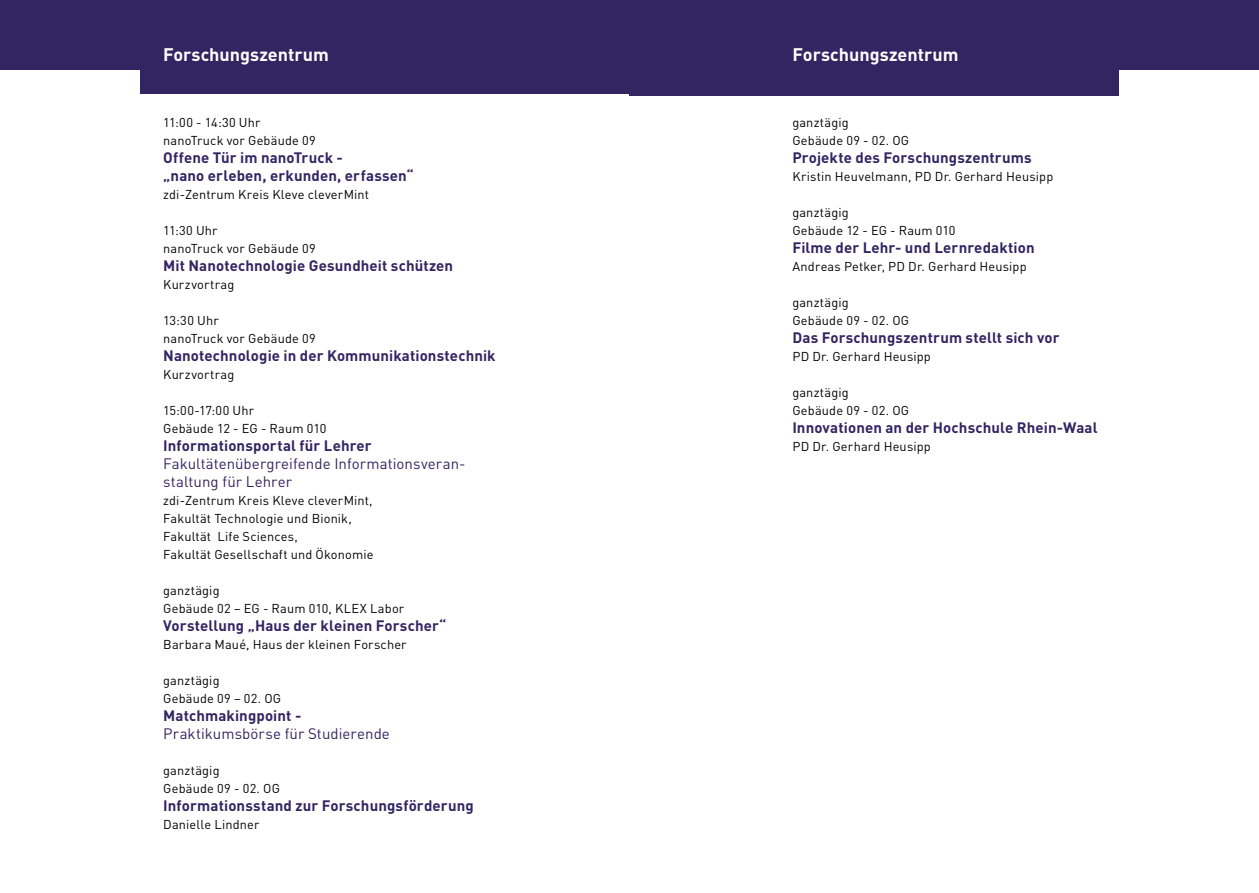
<style>
.page{position:relative;width:1259px;height:893px;background:#fff}
.page>*{position:absolute;margin:0;border:0;box-sizing:border-box;transform-origin:0 0}
.t1{font:700 18px "DINOT";color:#fff}
.t2{font:700 15px/18px "DINOT";letter-spacing:.01em;color:#332562}
.t3{font:15px/18px "DINOT";letter-spacing:.005em;color:#332562}
.t4{font:12.75px/18px "DINOT";letter-spacing:.015em;color:#000}
</style>
<div class="page">
<div style="left:629px;top:0;width:630px;height:95px;background:#332562"></div>
<div style="left:0;top:0;width:629px;height:94px;background:#332562"></div>
<div style="left:0;top:71px;width:140px;height:33px;background:#fff"></div>
<div style="left:1119px;top:71px;width:140px;height:33px;background:#fff"></div>
<h1 class="t1" style="left:163px;top:42px;width:167px">Forschungszentrum</h1>
<h1 class="t1" style="left:792px;top:42px;width:167px">Forschungszentrum</h1>
<p class="t4" style="left:163px;top:113px;width:154px">11:00 - 14:30 Uhr nanoTruck vor Gebäude 09</p>
<p class="t2" style="left:163px;top:148px;width:252px">Offene Tür im nanoTruck -<br>„nano erleben, erkunden, erfassen“</p>
<p class="t4" style="left:163px;top:185px;width:207px">zdi-Zentrum Kreis Kleve cleverMint</p>
<p class="t4" style="left:163px;top:221px;width:154px">11:30 Uhr<br>nanoTruck vor Gebäude 09</p>
<p class="t2" style="left:163px;top:256px;width:291px">Mit Nanotechnologie Gesundheit schützen</p>
<p class="t4" style="left:163px;top:275px;width:73px">Kurzvortrag</p>
<p class="t4" style="left:163px;top:311px;width:154px">13:30 Uhr<br>nanoTruck vor Gebäude 09</p>
<p class="t2" style="left:163px;top:346px;width:334px">Nanotechnologie in der Kommunikationstechnik</p>
<p class="t4" style="left:163px;top:365px;width:73px">Kurzvortrag</p>
<p class="t4" style="left:163px;top:401px;width:165px">15:00-17:00 Uhr<br>Gebäude 12 - EG - Raum 010</p>
<p class="t2" style="left:163px;top:436px;width:210px">Informationsportal für Lehrer</p>
<p class="t3" style="left:163px;top:455px;width:304px">Fakultätenübergreifende Informationsveran&shy;staltung für Lehrer</p>
<p class="t4" style="left:163px;top:491px;width:212px">zdi-Zentrum Kreis Kleve cleverMint, Fakultät Technologie und Bionik, Fakultät Life Sciences,<br>Fakultät Gesellschaft und Ökonomie</p>
<p class="t4" style="left:163px;top:581px;width:243px">ganztägig<br>Gebäude 02 – EG - Raum 010, KLEX Labor</p>
<p class="t2" style="left:163px;top:616px;width:284px">Vorstellung „Haus der kleinen Forscher“</p>
<p class="t4" style="left:163px;top:635px;width:245px">Barbara Maué, Haus der kleinen Forscher</p>
<p class="t4" style="left:163px;top:671px;width:119px">ganztägig<br>Gebäude 09 – 02. OG</p>
<p class="t2" style="left:163px;top:706px;width:140px">Matchmakingpoint -</p>
<p class="t3" style="left:163px;top:725px;width:228px">Praktikumsbörse für Studierende</p>
<p class="t4" style="left:163px;top:761px;width:118px">ganztägig<br>Gebäude 09 - 02. OG</p>
<p class="t2" style="left:163px;top:796px;width:312px">Informationsstand zur Forschungsförderung</p>
<p class="t4" style="left:163px;top:815px;width:98px">Danielle Lindner</p>
<p class="t4" style="left:792px;top:113px;width:118px">ganztägig<br>Gebäude 09 - 02. OG</p>
<p class="t2" style="left:792px;top:148px;width:241px">Projekte des Forschungszentrums</p>
<p class="t4" style="left:792px;top:167px;width:262px">Kristin Heuvelmann, PD Dr. Gerhard Heusipp</p>
<p class="t4" style="left:792px;top:203px;width:165px">ganztägig<br>Gebäude 12 - EG - Raum 010</p>
<p class="t2" style="left:792px;top:238px;width:244px">Filme der Lehr- und Lernredaktion</p>
<p class="t4" style="left:792px;top:257px;width:236px">Andreas Petker, PD Dr. Gerhard Heusipp</p>
<p class="t4" style="left:792px;top:293px;width:118px">ganztägig<br>Gebäude 09 - 02. OG</p>
<p class="t2" style="left:792px;top:328px;width:269px">Das Forschungszentrum stellt sich vor</p>
<p class="t4" style="left:792px;top:347px;width:140px">PD Dr. Gerhard Heusipp</p>
<p class="t4" style="left:792px;top:383px;width:118px">ganztägig<br>Gebäude 09 - 02. OG</p>
<p class="t2" style="left:792px;top:418px;width:307px">Innovationen an der Hochschule Rhein-Waal</p>
<p class="t4" style="left:792px;top:437px;width:140px">PD Dr. Gerhard Heusipp</p>
</div>
